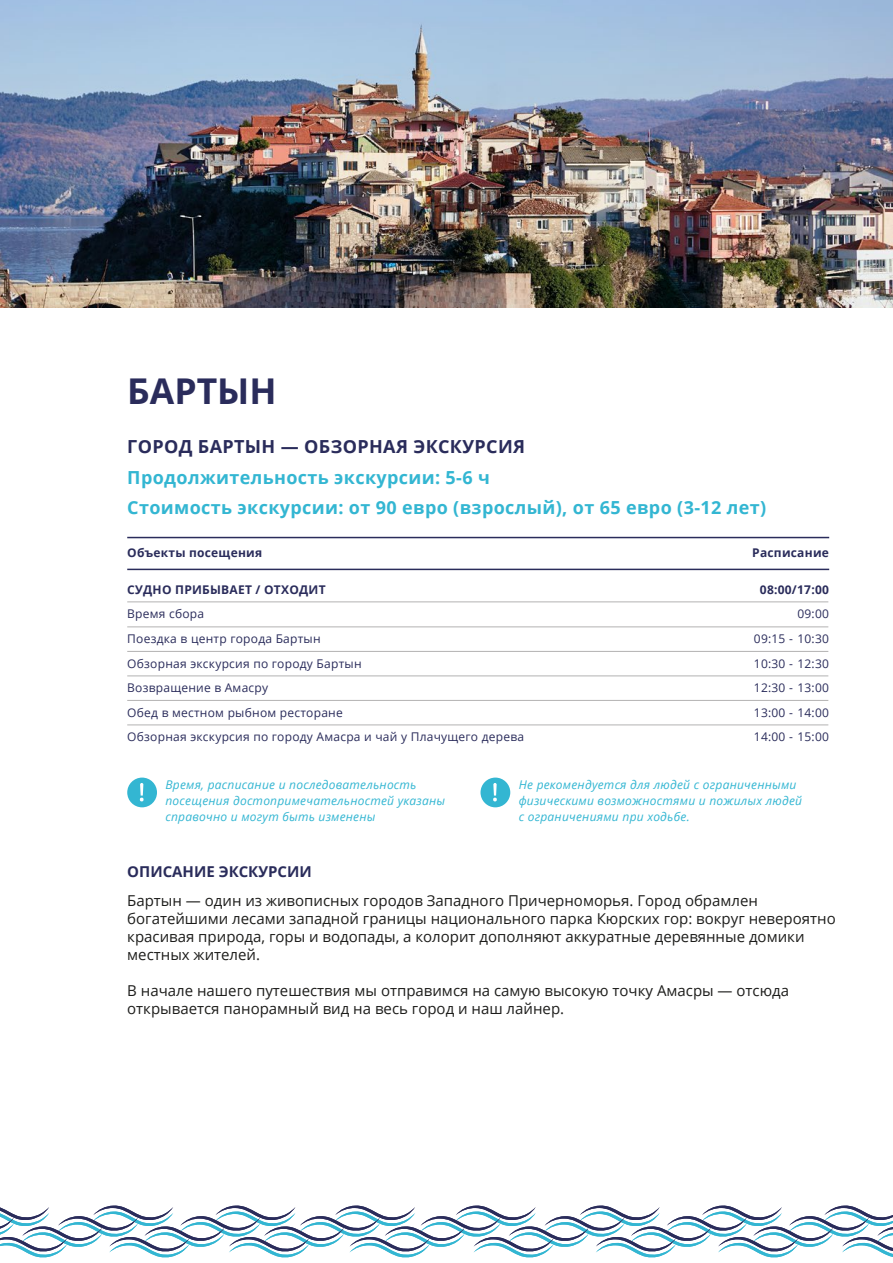
<style>
.page{position:relative;width:893px;height:1263px;background:#fff}
.page>*{position:absolute;margin:0;border:0;box-sizing:border-box;transform-origin:0 0}
.t1{font:700 35.55px "Open Sans";color:#2a2c5b}
.t2{font:700 18px/30.6px "Open Sans";letter-spacing:.02em;color:#33b6d2}
.t3{font:700 18px "Open Sans";letter-spacing:.02em;color:#2a2c5b}
.t4{font:15px/18px "Open Sans";color:#1d1d1b}
.t5{font:700 15px "Open Sans";color:#2a2c5b}
.t6{font:12px/24.6px "Open Sans";letter-spacing:.02em;color:#2a2c5b}
.t7{font:italic 12px/15.6px "Open Sans";letter-spacing:.02em;color:#33b6d2}
.t8{font:700 12px "Open Sans";letter-spacing:.02em;color:#2a2c5b}
</style>
<div class="page">
<svg style="left:0;top:1205px;width:893px;height:52px"></svg>
<hr style="left:127px;top:569px;width:702px;height:1px;background:#2a2c5b">
<hr style="left:127px;top:537px;width:702px;height:1px;background:#2a2c5b">
<hr style="left:127px;top:627px;width:701px;height:1px;background:#b3b2b2">
<hr style="left:127px;top:602px;width:701px;height:1px;background:#b3b2b2">
<hr style="left:127px;top:651px;width:701px;height:1px;background:#b3b2b2">
<hr style="left:127px;top:676px;width:701px;height:1px;background:#b3b2b2">
<hr style="left:127px;top:700px;width:701px;height:1px;background:#b3b2b2">
<hr style="left:127px;top:725px;width:701px;height:1px;background:#b3b2b2">
<div style="left:127px;top:777px;width:30px;height:30px;background:#33b6d2;border-radius:50%"></div>
<svg style="left:140px;top:783px;width:4px;height:18px"></svg>
<div style="left:480px;top:777px;width:30px;height:30px;background:#33b6d2;border-radius:50%"></div>
<svg style="left:493px;top:783px;width:4px;height:18px"></svg>
<img style="left:0;top:0;width:893px;height:307px">
<h1 class="t1" style="left:127px;top:366px;width:151px">БАРТЫН</h1>
<p class="t3" style="left:127px;top:434px;width:399px">ГОРОД БАРТЫН — ОБЗОРНАЯ ЭКСКУРСИЯ</p>
<p class="t2" style="left:127px;top:461px;width:640px">Продолжительность экскурсии: 5-6 ч<br>Стоимость экскурсии: от 90 евро (взрослый), от 65 евро (3-12 лет)</p>
<p class="t8" style="left:127px;top:545px;width:136px">Объекты посещения</p>
<p class="t8" style="left:127px;top:581px;width:200px">СУДНО ПРИБЫВАЕТ / ОТХОДИТ</p>
<p class="t6" style="left:127px;top:601px;width:398px">Время сбора<br>Поездка в центр города Бартын<br>Обзорная экскурсия по городу Бартын<br>Возвращение в Амасру<br>Обед в местном рыбном ресторане<br>Обзорная экскурсия по городу Амасра и чай у Плачущего дерева</p>
<p class="t8" style="left:752px;top:545px;width:78px">Расписание</p>
<p class="t8" style="left:760px;top:581px;width:71px">08:00/17:00</p>
<p class="t6" style="left:754px;top:601px;width:77px;text-align:justify;text-indent:43px">09:00<br>09:15 - 10:30<br>10:30 - 12:30<br>12:30 - 13:00<br>13:00 - 14:00<br>14:00 - 15:00</p>
<p class="t7" style="left:165px;top:777px;width:281px">Время, расписание и последовательность посещения достопримечательностей указаны справочно и могут быть изменены</p>
<p class="t7" style="left:519px;top:777px;width:285px">Не рекомендуется для людей с ограниченными физическими возможностями и пожилых людей с ограничениями при ходьбе.</p>
<p class="t5" style="left:127px;top:861px;width:186px">ОПИСАНИЕ ЭКСКУРСИИ</p>
<p class="t4" style="left:127px;top:891px;width:710px">Бартын — один из живописных городов Западного Причерноморья. Город обрамлен богатейшими лесами западной границы национального парка Кюрских гор: вокруг невероятно красивая природа, горы и водопады, а колорит дополняют аккуратные деревянные домики местных жителей.</p>
<p class="t4" style="left:127px;top:981px;width:663px">В начале нашего путешествия мы отправимся на самую высокую точку Амасры — отсюда открывается панорамный вид на весь город и наш лайнер.</p>
</div>
